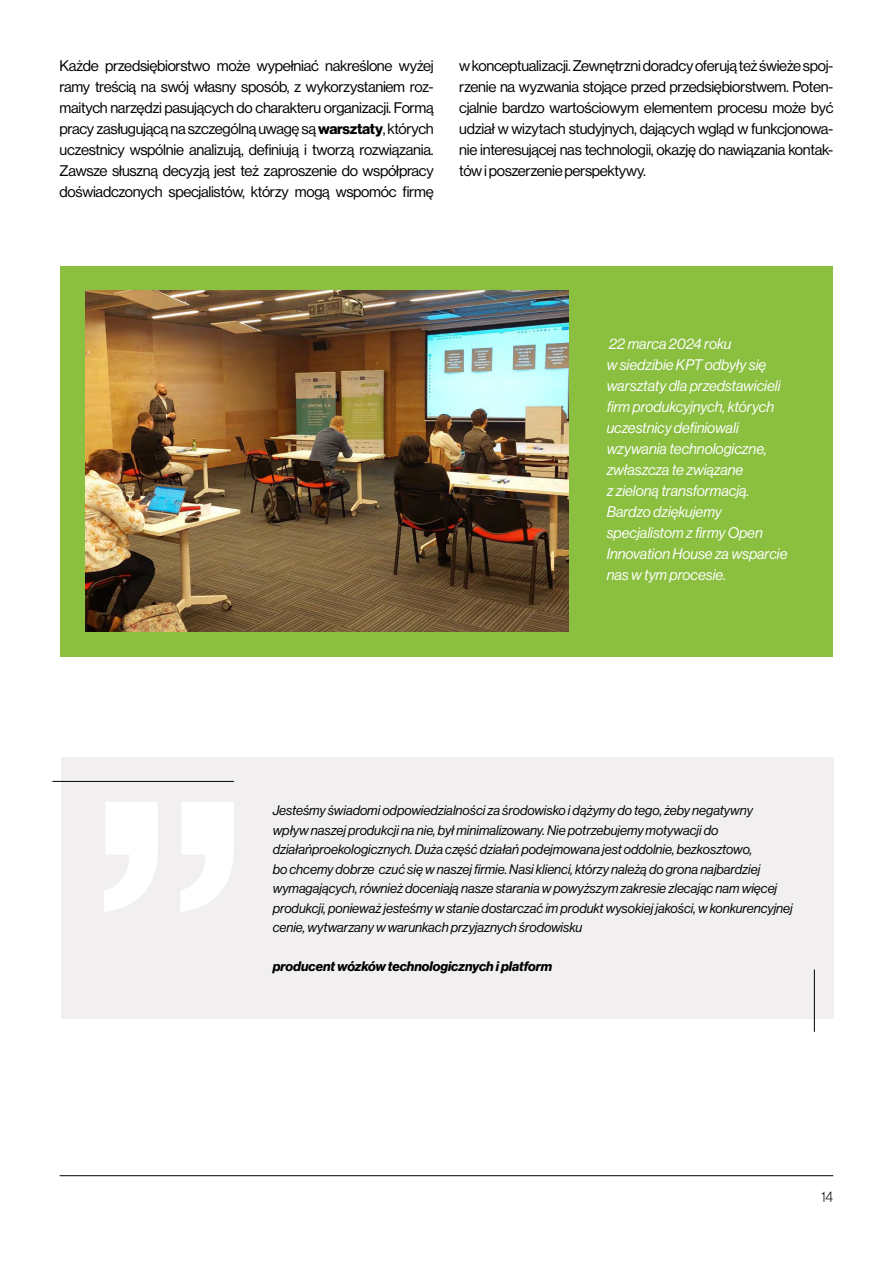
<style>
.page{position:relative;width:893px;height:1263px;background:#fff}
.page>*{position:absolute;margin:0;border:0;box-sizing:border-box;transform-origin:0 0}
.t1{font:15px/21px "N Haas Grotesk DS Pro 55 Rg";letter-spacing:-.02em;color:#000;text-align:justify}
.t2{font:15px/21px "N Haas Grotesk DS Pro 56 It";color:#fff}
.t3{font:15px "N Haas Grotesk DS Pro 35 X Lt";color:#000}
.t4{font:13.5px/19.5px "N Haas Grotesk DS Pro 56 It";color:#000}
.t5{font:13.5px "N Haas Grotesk DS Pro 76 Bd It";color:#000}
.s1{font-family:"N Haas Grotesk DS Pro 75 Bd"}
</style>
<div class="page">
<hr style="left:60px;top:1175px;width:773px;height:1px;background:#000">
<div style="left:60px;top:266px;width:773px;height:391px;background:#8abf40"></div>
<img style="left:85px;top:291px;width:484px;height:340px">
<div style="left:62px;top:757px;width:772px;height:262px;background:#f1efef"></div>
<svg style="left:104px;top:802px;width:130px;height:110px"></svg>
<hr style="left:52px;top:781px;width:182px;height:1px;background:#000">
<hr style="left:814px;top:969px;width:1px;height:63px;background:#000">
<p class="t1" style="left:60px;top:55px;width:376px">Każde przedsiębiorstwo może wypełniać nakreślone wyżej ramy treścią na swój własny sposób, z wykorzystaniem roz&shy;maitych narzędzi pasujących do charakteru organizacji. Formą pracy zasługującą na szczególną uwagę są <span class="s1">warsztaty</span>, których uczestnicy wspólnie analizują, definiują i tworzą rozwiązania.<br>Zawsze słuszną decyzją jest też zaproszenie do współpracy doświadczonych specjalistów, którzy mogą wspomóc firmę</p>
<p class="t1" style="left:459px;top:55px;width:376px">w konceptualizacji. Zewnętrzni doradcy oferują też świeże spoj&shy;rzenie na wyzwania stojące przed przedsiębiorstwem. Poten&shy;cjalnie bardzo wartościowym elementem procesu może być udział w wizytach studyjnych, dających wgląd w funkcjonowa&shy;nie interesującej nas technologii, okazję do nawiązania kontak&shy;tów i poszerzenie perspektywy.</p>
<p class="t2" style="left:607px;top:334px;width:182px">22 marca 2024 roku<br>w siedzibie KPT odbyły się warsztaty dla przedstawicieli firm produkcyjnych, których uczestnicy definiowali wzywania technologiczne, zwłaszcza te związane<br>z zieloną transformacją.<br>Bardzo dziękujemy specjalistom z firmy Open<br>Innovation House za wsparcie nas w tym procesie.</p>
<p class="t4" style="left:273px;top:801px;width:521px">Jesteśmy świadomi odpowiedzialności za środowisko i dążymy do tego, żeby negatywny<br>wpływ naszej produkcji na nie, był minimalizowany. Nie potrzebujemy motywacji do działańproekologicznych. Duża część działań podejmowana jest oddolnie, bezkosztowo,<br>bo chcemy dobrze czuć się w naszej firmie. Nasi klienci, którzy należą do grona najbardziej wymagających, również doceniają nasze starania w powyższym zakresie zlecając nam więcej produkcji, ponieważ jesteśmy w stanie dostarczać im produkt wysokiej jakości, w konkurencyjnej cenie, wytwarzany w warunkach przyjaznych środowisku</p>
<p class="t5" style="left:273px;top:958px;width:281px">producent wózków technologicznych i platform</p>
<p class="t3" style="left:821px;top:1189px;width:14px">14</p>
</div>
